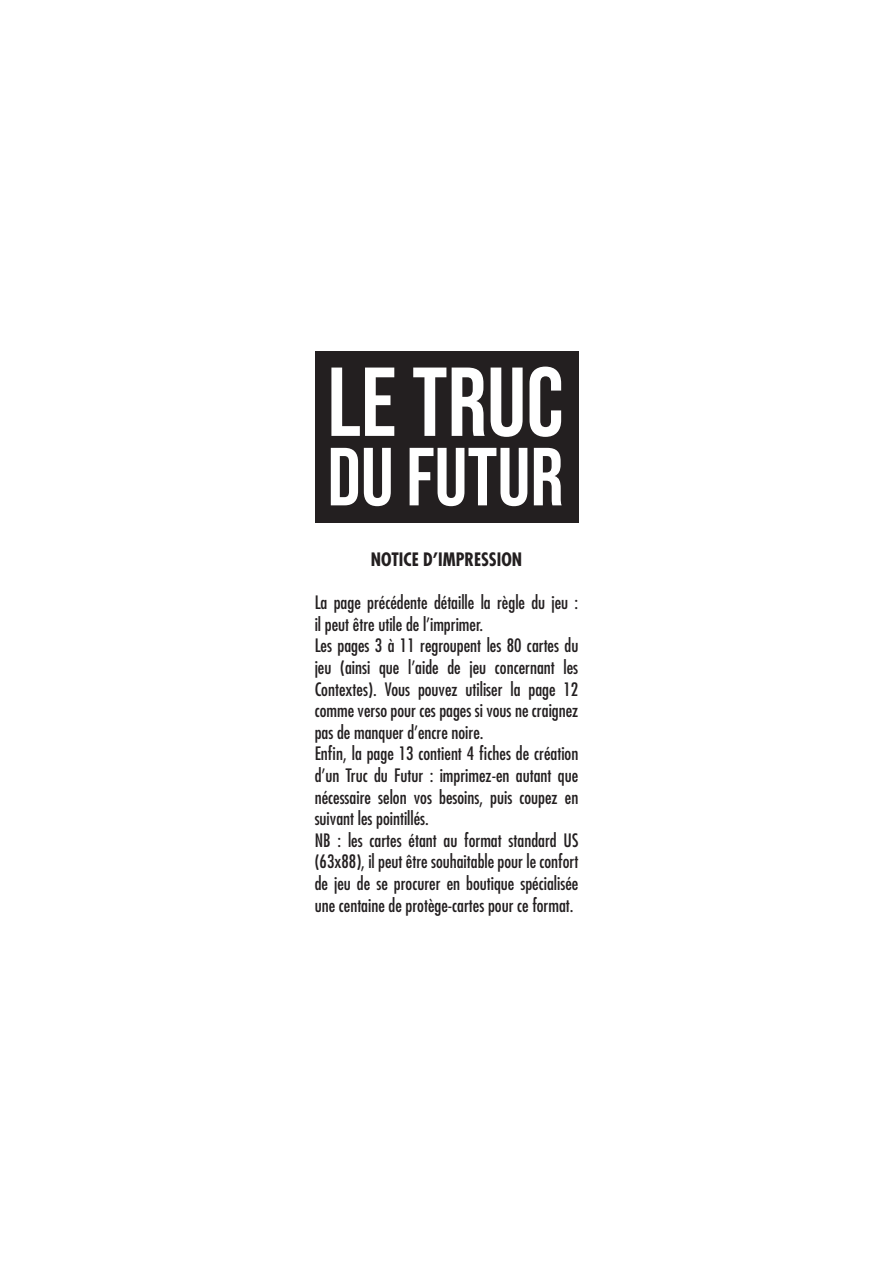
<style>
.page{position:relative;width:893px;height:1263px;background:#fff}
.page>*{position:absolute;margin:0;border:0;box-sizing:border-box;transform-origin:0 0}
.t1{font:97.65px "Bebas Neue";color:#fff}
.t2{font:82.2px "Bebas Neue";color:#fff}
.t3{font:condensed 18px/21.6px "Futura LT";color:#231f20}
.t4{font:700 condensed 18px "Futura LT";color:#231f20}
</style>
<div class="page">
<div style="left:315px;top:351px;width:263px;height:172px;background:#231f20"></div>
<h1 class="t1" style="left:327px;top:347px;width:238px">LE TRUC</h1>
<h2 class="t2" style="left:327px;top:430px;width:238px">DU FUTUR</h2>
<p class="t4" style="left:371px;top:548px;width:153px">NOTICE D’IMPRESSION</p>
<p class="t3" style="left:315px;top:592px;width:265px">La page précédente détaille la règle du jeu : il peut être utile de l’imprimer.<br>Les pages 3 à 11 regroupent les 80 cartes du jeu (ainsi que l’aide de jeu concernant les Contextes). Vous pouvez utiliser la page 12 comme verso pour ces pages si vous ne craignez pas de manquer d’encre noire.<br>Enfin, la page 13 contient 4 fiches de création d’un Truc du Futur : imprimez-en autant que nécessaire selon vos besoins, puis coupez en suivant les pointillés.<br>NB : les cartes étant au format standard US (63x88), il peut être souhaitable pour le confort de jeu de se procurer en boutique spécialisée une centaine de protège-cartes pour ce format.</p>
</div>
